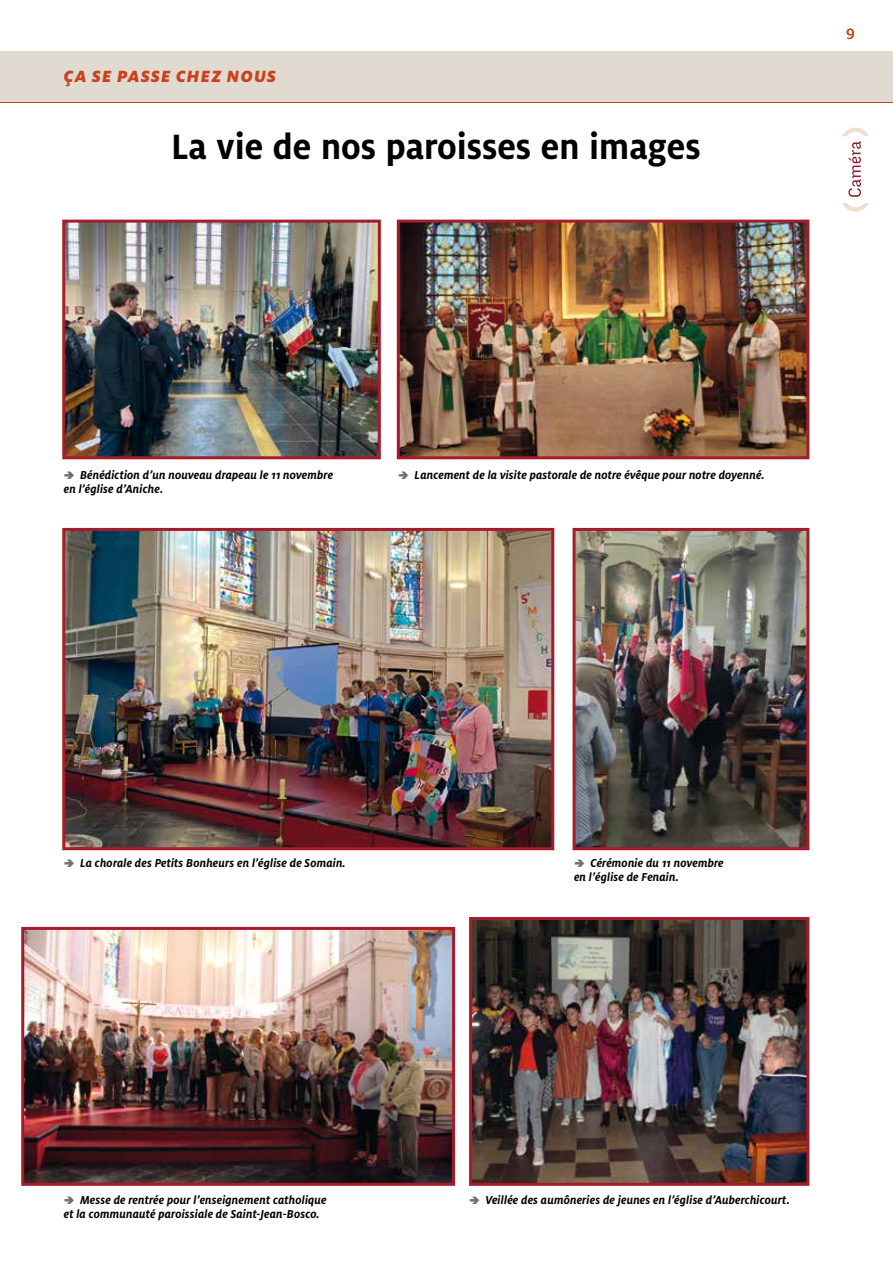
<style>
.page{position:relative;width:893px;height:1263px;background:#fff}
.page>*{position:absolute;margin:0;border:0;box-sizing:border-box;transform-origin:0 0}
.t1{font:700 39px "Milo OT";color:#000;scale:.94 1}
.t2{font:italic 900 18px "Milo OT";letter-spacing:.07em;color:#c8431d}
.t3{font:16.5px "Milo OT Text";color:#c8431d}
.t4{font:italic 700 12.75px/14.2px "Milo OT";letter-spacing:.01em;color:#000;scale:.95 1}
</style>
<div class="page">
<img style="left:66px;top:224px;width:311px;height:231px">
<div style="left:62px;top:220px;width:319px;height:239px;border:3px solid #a41c2c"></div>
<img style="left:401px;top:224px;width:404px;height:231px">
<div style="left:397px;top:220px;width:412px;height:239px;border:3px solid #a41c2c"></div>
<img style="left:577px;top:532px;width:228px;height:314px">
<div style="left:573px;top:528px;width:236px;height:322px;border:3px solid #a41c2c"></div>
<img style="left:66px;top:532px;width:484px;height:314px">
<div style="left:62px;top:528px;width:492px;height:322px;border:3px solid #a41c2c"></div>
<img style="left:25px;top:931px;width:426px;height:251px">
<div style="left:21px;top:927px;width:434px;height:259px;border:3px solid #a41c2c"></div>
<img style="left:473px;top:921px;width:332px;height:261px">
<div style="left:469px;top:917px;width:340px;height:269px;border:3px solid #a41c2c"></div>
<div style="left:0;top:51px;width:893px;height:51px;background:#e1dad0"></div>
<svg style="left:842px;top:203px;width:27px;height:9px"></svg>
<svg style="left:842px;top:128px;width:27px;height:69px"></svg>
<hr style="left:0;top:102px;width:893px;height:1px;background:#c8431d">
<h2 class="t2" style="left:64px;top:66px;width:214px">ÇA SE PASSE CHEZ NOUS</h2>
<h1 class="t1" style="left:171px;top:124px;width:565px">La vie de nos paroisses en images</h1>
<p class="t3" style="left:846px;top:25px;width:10px">9</p>
<p class="t4" style="left:64px;top:467px;width:285px;text-indent:16px">Bénédiction d’un nouveau drapeau le 11 novembre en l’église d’Aniche.</p>
<p class="t4" style="left:415px;top:467px;width:370px">Lancement de la visite pastorale de notre évêque pour notre doyenné.</p>
<p class="t4" style="left:80px;top:856px;width:281px">La chorale des Petits Bonheurs en l’église de Somain.</p>
<p class="t4" style="left:574px;top:856px;width:159px;text-indent:16px">Cérémonie du 11 novembre en l’église de Fenain.</p>
<p class="t4" style="left:64px;top:1192px;width:278px;text-indent:16px">Messe de rentrée pour l’enseignement catholique et la communauté paroissiale de Saint-Jean-Bosco.</p>
<p class="t4" style="left:485px;top:1192px;width:322px">Veillée des aumôneries de jeunes en l’église d’Auberchicourt.</p>
</div>
